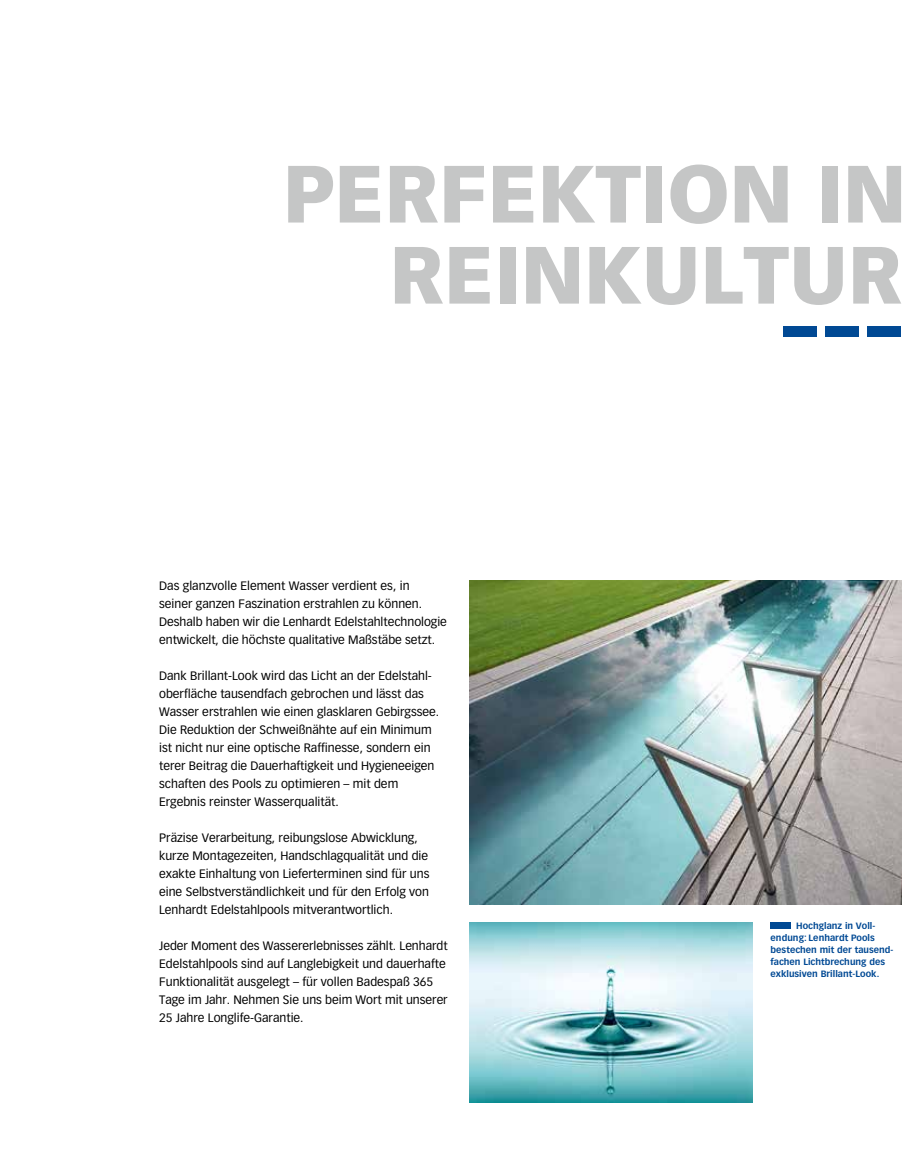
<style>
.page{position:relative;width:915px;height:1170px;background:#fff}
.page>*{position:absolute;margin:0;border:0;box-sizing:border-box;transform-origin:0 0}
.t1{font:900 79.5px/81px "Vectora LT Std";color:#c5c6c6;text-align:right}
.t2{font:12px/18px "Vectora LT Std";color:#000}
.t3{font:700 9px/12px "Vectora LT Std";letter-spacing:.005em;color:#004994}
</style>
<div class="page">
<img style="left:469px;top:922px;width:282px;height:180px">
<img style="left:469px;top:580px;width:432px;height:324px">
<div style="left:782px;top:326px;width:34px;height:11px;background:#004994"></div>
<div style="left:824px;top:326px;width:34px;height:11px;background:#004994"></div>
<div style="left:867px;top:326px;width:33px;height:11px;background:#004994"></div>
<div style="left:770px;top:922px;width:20px;height:6px;background:#004994"></div>
<h1 class="t1" style="left:283px;top:153px;width:624px">PERFEKTION IN<br>REINKULTUR</h1>
<p class="t2" style="left:159px;top:576px;width:289px">Das glanzvolle Element Wasser verdient es, in<br>seiner ganzen Faszination erstrahlen zu können.<br>Deshalb haben wir die Lenhardt Edelstahltechnologie entwickelt, die höchste qualitative Maßstäbe setzt.</p>
<p class="t2" style="left:159px;top:666px;width:281px">Dank Brillant-Look wird das Licht an der Edelstahl&shy;oberfläche tausendfach gebrochen und lässt das Wasser erstrahlen wie einen glasklaren Gebirgssee.<br>Die Reduktion der Schweißnähte auf ein Minimum ist nicht nur eine optische Raffinesse, sondern ein terer Beitrag die Dauerhaftigkeit und Hygieneeigen&shy;schaften des Pools zu optimieren – mit dem Ergebnis reinster Wasserqualität.</p>
<p class="t2" style="left:159px;top:828px;width:272px">Präzise Verarbeitung, reibungslose Abwicklung, kurze Montagezeiten, Handschlagqualität und die exakte Einhaltung von Lieferterminen sind für uns eine Selbstverständlichkeit und für den Erfolg von Lenhardt Edelstahlpools mitverantwortlich.</p>
<p class="t2" style="left:159px;top:936px;width:290px">Jeder Moment des Wassererlebnisses zählt. Lenhardt Edelstahlpools sind auf Langlebigkeit und dauerhafte Funktionalität ausgelegt – für vollen Badespaß 365<br>Tage im Jahr. Nehmen Sie uns beim Wort mit unserer 25 Jahre Longlife-Garantie.</p>
<p class="t3" style="left:770px;top:920px;width:124px;text-indent:26px">Hochglanz in Voll&shy;endung: Lenhardt Pools bestechen mit der tausend&shy;fachen Lichtbrechung des exklusiven Brillant-Look.</p>
</div>
